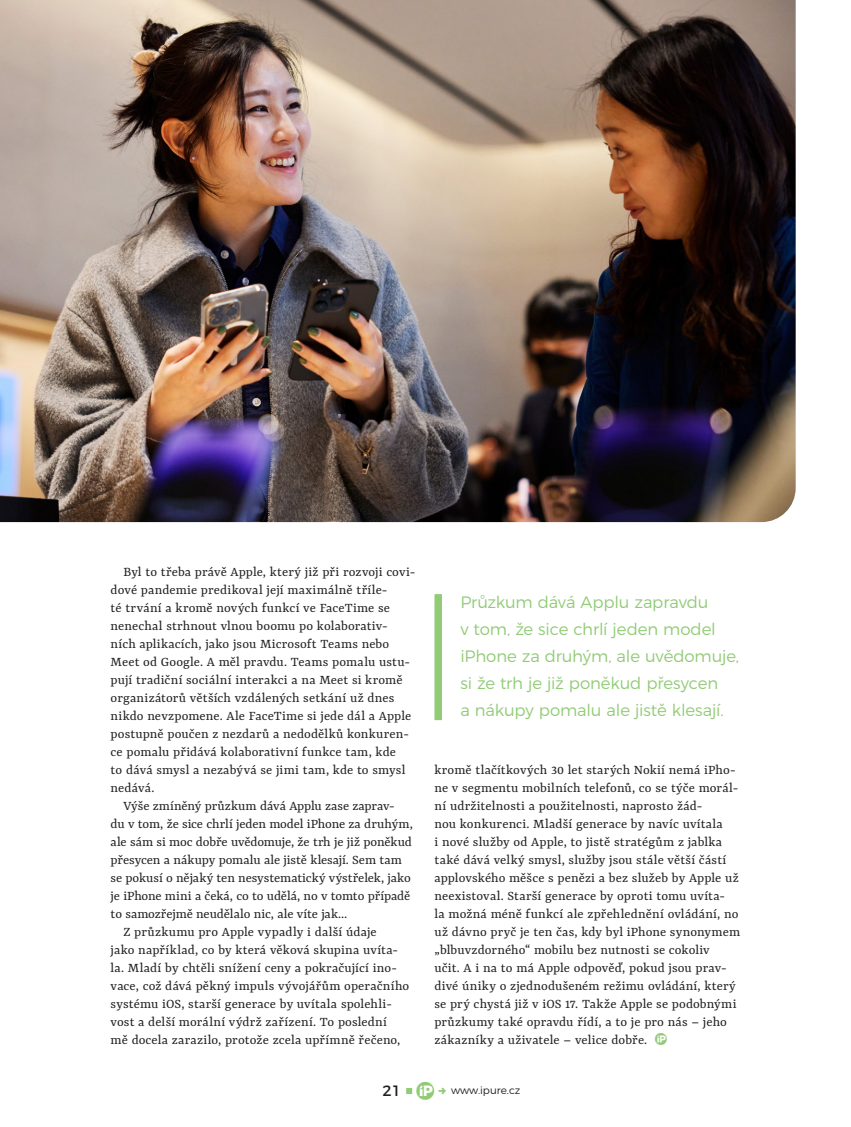
<style>
.page{position:relative;width:851px;height:1127px;background:#fff}
.page>*{position:absolute;margin:0;border:0;box-sizing:border-box;transform-origin:0 0}
.t1{font:300 16.5px/27px "Montserrat";letter-spacing:-.01em;color:#91cb76}
.t2{font:15px "Montserrat";color:#231f20}
.t3{font:14.4px/18px "Yrsa";letter-spacing:.005em;color:#231f20}
.t4{font:300 10.5px "Montserrat";color:#231f20}
.s1{font-family:"i Pure";font-size:24px;color:#91cb76}
.s2{font-family:"i Pure";font-size:25.5px;color:#91cb76}
</style>
<div class="page">
<img style="left:0;top:0;width:795px;height:522px">
<div style="left:434px;top:594px;width:8px;height:126px;background:#91cb76"></div>
<svg style="left:406px;top:1088px;width:6px;height:6px"></svg>
<p class="t3" style="left:111px;top:563px;width:306px;text-indent:13px">Byl to třeba právě Apple, který již při rozvoji covi&shy;dové pandemie predikoval její maximálně tříle-<br>té trvání a kromě nových funkcí ve FaceTime se nenechal strhnout vlnou boomu po kolaborativ&shy;ních aplikacích, jako jsou Microsoft Teams nebo Meet od Google. A měl pravdu. Teams pomalu ustu&shy;pují tradiční sociální interakci a na Meet si kromě organizátorů větších vzdálených setkání už dnes nikdo nevzpomene. Ale FaceTime si jede dál a Apple postupně poučen z nezdarů a nedodělků konkuren&shy;ce pomalu přidává kolaborativní funkce tam, kde<br>to dává smysl a nezabývá se jimi tam, kde to smysl nedává.</p>
<p class="t3" style="left:123px;top:797px;width:273px">Výše zmíněný průzkum dává Applu zase zaprav-</p>
<p class="t3" style="left:111px;top:815px;width:304px">du v tom, že sice chrlí jeden model iPhone za druhým,</p>
<p class="t3" style="left:111px;top:833px;width:303px">ale sám si moc dobře uvědomuje, že trh je již poněkud</p>
<p class="t3" style="left:111px;top:851px;width:293px">přesycen a nákupy pomalu ale jistě klesají. Sem tam</p>
<p class="t3" style="left:111px;top:869px;width:301px">se pokusí o nějaký ten nesystematický výstřelek, jako</p>
<p class="t3" style="left:111px;top:887px;width:301px">je iPhone mini a čeká, co to udělá, no v tomto případě</p>
<p class="t3" style="left:111px;top:905px;width:238px">to samozřejmě neudělalo nic, ale víte jak…</p>
<p class="t3" style="left:123px;top:923px;width:255px">Z průzkumu pro Apple vypadly i další údaje</p>
<p class="t3" style="left:111px;top:941px;width:289px">jako například, co by která věková skupina uvíta-</p>
<p class="t3" style="left:111px;top:959px;width:288px">la. Mladí by chtěli snížení ceny a pokračující ino-</p>
<p class="t3" style="left:111px;top:977px;width:300px">vace, což dává pěkný impuls vývojářům operačního</p>
<p class="t3" style="left:111px;top:995px;width:283px">systému iOS, starší generace by uvítala spolehli-</p>
<p class="t3" style="left:111px;top:1013px;width:278px">vost a delší morální výdrž zařízení. To poslední</p>
<p class="t3" style="left:111px;top:1031px;width:291px">mě docela zarazilo, protože zcela upřímně řečeno,</p>
<p class="t1" style="left:460px;top:588px;width:280px">Průzkum dává Applu zapravdu<br>v tom, že sice chrlí jeden model iPhone za druhým, ale uvědomuje, si že trh je již poněkud přesycen<br>a nákupy pomalu ale jistě klesají.</p>
<p class="t3" style="left:434px;top:761px;width:307px">kromě tlačítkových 30 let starých Nokií nemá iPho&shy;ne v segmentu mobilních telefonů, co se týče morál&shy;ní udržitelnosti a použitelnosti, naprosto žád-<br>nou konkurenci. Mladší generace by navíc uvítala<br>i nové služby od Apple, to jistě stratégům z jablka také dává velký smysl, služby jsou stále větší částí applovského měšce s penězi a bez služeb by Apple už neexistoval. Starší generace by oproti tomu uvíta-<br>la možná méně funkcí ale zpřehlednění ovládání, no už dávno pryč je ten čas, kdy byl iPhone synonymem „blbuvzdorného“ mobilu bez nutnosti se cokoliv<br>učit. A i na to má Apple odpověď, pokud jsou prav&shy;divé úniky o zjednodušeném režimu ovládání, který se prý chystá již v iOS 17. Takže Apple se podobnými průzkumy také opravdu řídí, a to je pro nás – jeho zákazníky a uživatele – velice dobře. <span class="s1">D</span></p>
<p class="t2" style="left:382px;top:1079px;width:53px">21 <span class="s2">C</span></p>
<p class="t4" style="left:451px;top:1082px;width:71px">www.ipure.cz</p>
</div>
